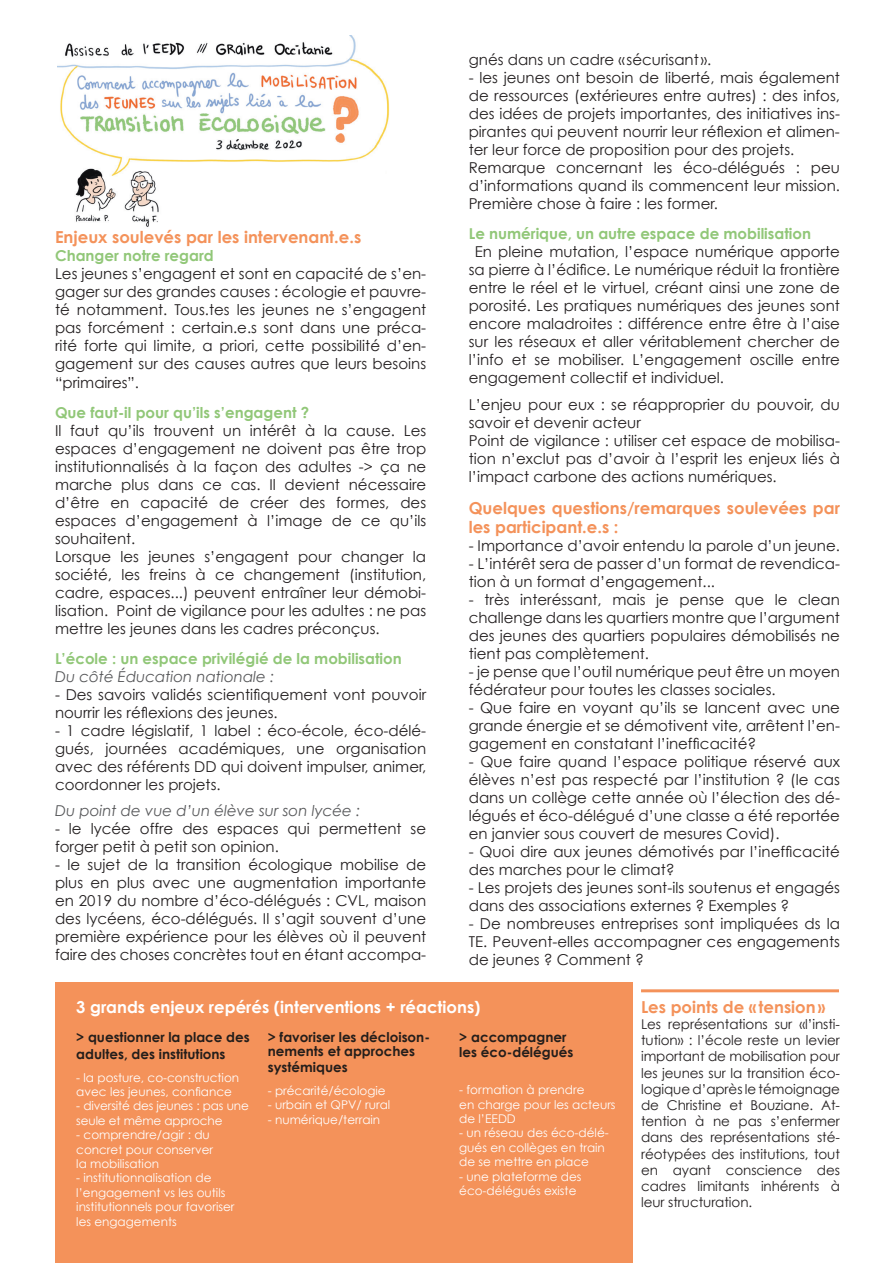
<style>
.page{position:relative;width:893px;height:1263px;background:#fff}
.page>*{position:absolute;margin:0;border:0;box-sizing:border-box;transform-origin:0 0}
.t1{font:700 16.5px/19.8px "Century Gothic";color:#f4925a}
.t2{font:700 16.5px "Century Gothic";color:#fff}
.t3{font:15px/18px "Century Gothic";color:#231f20}
.t4{font:700 15px "Century Gothic";color:#91c778}
.t5{font:italic 15px "Century Gothic";color:#57585a}
.t6{font:13.5px/16.2px "Century Gothic";letter-spacing:-.005em;color:#231f20;text-align:justify}
.t7{font:700 13.5px/16.2px "Century Gothic";color:#241e1b}
.t8{font:12px/14.4px "Century Gothic";color:#fff}
</style>
<div class="page">
<img style="left:58px;top:35px;width:332px;height:192px">
<div style="left:55px;top:982px;width:577px;height:281px;background:#f4925a"></div>
<hr style="left:641px;top:989px;width:198px;height:3px;background:#f4925a">
<p class="t3" style="left:469px;top:51px;width:244px">gnés dans un cadre « sécurisant ».</p>
<p class="t3" style="left:469px;top:69px;width:373px">- les jeunes ont besoin de liberté, mais également de ressources (extérieures entre autres) : des infos, des idées de projets importantes, des initiatives ins&shy;pirantes qui peuvent nourrir leur réflexion et alimen&shy;ter leur force de proposition pour des projets.<br>Remarque concernant les éco-délégués : peu d’informations quand ils commencent leur mission.<br>Première chose à faire : les former.</p>
<p class="t4" style="left:469px;top:224px;width:344px">Le numérique, un autre espace de mobilisation</p>
<p class="t3" style="left:469px;top:243px;width:373px;text-align:justify;text-indent:6px">En pleine mutation, l’espace numérique apporte sa pierre à l’édifice. Le numérique réduit la frontière entre le réel et le virtuel, créant ainsi une zone de porosité. Les pratiques numériques des jeunes sont encore maladroites : différence entre être à l’aise sur les réseaux et aller véritablement chercher de l’info et se mobiliser. L’engagement oscille entre engagement collectif et individuel.</p>
<p class="t3" style="left:469px;top:395px;width:373px">L’enjeu pour eux : se réapproprier du pouvoir, du savoir et devenir acteur<br>Point de vigilance : utiliser cet espace de mobilisa&shy;tion n’exclut pas d’avoir à l’esprit les enjeux liés à l’impact carbone des actions numériques.</p>
<p class="t1" style="left:469px;top:497px;width:373px">Quelques questions/remarques soulevées par les participant.e.s :</p>
<p class="t3" style="left:469px;top:537px;width:373px">- Importance d’avoir entendu la parole d’un jeune.</p>
<p class="t3" style="left:469px;top:555px;width:373px">- L’intérêt sera de passer d’un format de revendica&shy;tion à un format d’engagement...</p>
<p class="t3" style="left:469px;top:591px;width:373px;text-align:justify">- très interéssant, mais je pense que le clean challenge dans les quartiers montre que l’argument des jeunes des quartiers populaires démobilisés ne tient pas complètement.</p>
<p class="t3" style="left:469px;top:663px;width:373px">- je pense que l’outil numérique peut être un moyen fédérateur pour toutes les classes sociales.</p>
<p class="t3" style="left:469px;top:699px;width:373px;text-align:justify">- Que faire en voyant qu’ils se lancent avec une grande énergie et se démotivent vite, arrêtent l’en&shy;gagement en constatant l’inefficacité?</p>
<p class="t3" style="left:469px;top:753px;width:373px;text-align:justify">- Que faire quand l’espace politique réservé aux élèves n’est pas respecté par l’institution ? (le cas dans un collège cette année où l’élection des dé&shy;légués et éco-délégué d’une classe a été reportée en janvier sous couvert de mesures Covid).</p>
<p class="t3" style="left:469px;top:843px;width:373px">- Quoi dire aux jeunes démotivés par l’inefficacité des marches pour le climat?</p>
<p class="t3" style="left:469px;top:879px;width:373px">- Les projets des jeunes sont-ils soutenus et engagés dans des associations externes ? Exemples ?</p>
<p class="t3" style="left:469px;top:915px;width:373px;text-align:justify">- De nombreuses entreprises sont impliquées ds la TE. Peuvent-elles accompagner ces engagements de jeunes ? Comment ?</p>
<p class="t2" style="left:76px;top:997px;width:406px">3 grands enjeux repérés (interventions + réactions)</p>
<p class="t1" style="left:641px;top:996px;width:186px">Les points de « tension»</p>
<p class="t6" style="left:641px;top:1016px;width:200px">Les représentations sur «l’insti&shy;tution» : l’école reste un levier important de mobilisation pour les jeunes sur la transition éco&shy;logique d’après le témoignage de Christine et Bouziane. At&shy;tention à ne pas s’enfermer dans des représentations sté&shy;réotypées des institutions, tout en ayant conscience des cadres limitants inhérents à leur structuration.</p>
<p class="t1" style="left:55px;top:227px;width:308px">Enjeux soulevés par les intervenant.e.s</p>
<p class="t4" style="left:55px;top:247px;width:160px">Changer notre regard</p>
<p class="t3" style="left:55px;top:265px;width:373px;text-align:justify">Les jeunes s’engagent et sont en capacité de s’en&shy;gager sur des grandes causes : écologie et pauvre&shy;té notamment. Tous.tes les jeunes ne s’engagent pas forcément : certain.e.s sont dans une préca&shy;rité forte qui limite, a priori, cette possibilité d’en&shy;gagement sur des causes autres que leurs besoins “primaires”.</p>
<p class="t4" style="left:55px;top:403px;width:256px">Que faut-il pour qu’ils s’engagent ?</p>
<p class="t3" style="left:55px;top:421px;width:373px">Il faut qu’ils trouvent un intérêt à la cause. Les espaces d’engagement ne doivent pas être trop institutionnalisés à la façon des adultes -&gt; ça ne marche plus dans ce cas. Il devient nécessaire d’être en capacité de créer des formes, des espaces d’engagement à l’image de ce qu’ils souhaitent.<br>Lorsque les jeunes s’engagent pour changer la société, les freins à ce changement (institution, cadre, espaces...) peuvent entraîner leur démobi&shy;lisation. Point de vigilance pour les adultes : ne pas mettre les jeunes dans les cadres préconçus.</p>
<p class="t4" style="left:55px;top:649px;width:348px">L’école : un espace privilégié de la mobilisation</p>
<p class="t5" style="left:55px;top:667px;width:221px">Du côté Éducation nationale :</p>
<p class="t3" style="left:55px;top:685px;width:373px">- Des savoirs validés scientifiquement vont pouvoir nourrir les réflexions des jeunes.</p>
<p class="t3" style="left:55px;top:721px;width:373px;text-align:justify">- 1 cadre législatif, 1 label : éco-école, éco-délé&shy;gués, journées académiques, une organisation avec des référents DD qui doivent impulser, animer, coordonner les projets.</p>
<p class="t5" style="left:55px;top:801px;width:307px">Du point de vue d’un élève sur son lycée :</p>
<p class="t3" style="left:55px;top:819px;width:373px">- le lycée offre des espaces qui permettent se forger petit à petit son opinion.</p>
<p class="t3" style="left:55px;top:855px;width:373px;text-align:justify">- le sujet de la transition écologique mobilise de plus en plus avec une augmentation importante en 2019 du nombre d’éco-délégués : CVL, maison des lycéens, éco-délégués. Il s’agit souvent d’une première expérience pour les élèves où il peuvent faire des choses concrètes tout en étant accompa-</p>
<p class="t7" style="left:268px;top:1030px;width:164px;line-height:13.5px">&gt; favoriser les décloison&shy;nements et approches</p>
<p class="t7" style="left:268px;top:1059px;width:81px">systémiques</p>
<p class="t8" style="left:268px;top:1083px;width:119px">- précarité/écologie</p>
<p class="t8" style="left:268px;top:1098px;width:124px">- urbain et QPV/ rural</p>
<p class="t8" style="left:268px;top:1112px;width:114px">- numérique/terrain</p>
<p class="t7" style="left:76px;top:1029px;width:175px">&gt; questionner la place des adultes, des institutions</p>
<p class="t8" style="left:76px;top:1070px;width:164px">- la posture, co-construction avec les jeunes, confiance</p>
<p class="t8" style="left:76px;top:1098px;width:174px">- diversité des jeunes : pas une seule et même approche</p>
<p class="t8" style="left:76px;top:1127px;width:138px">- comprendre/agir : du concret pour conserver la mobilisation</p>
<p class="t8" style="left:76px;top:1170px;width:160px">- institutionnalisation de l’engagement vs les outils institutionnels pour favoriser les engagements</p>
<p class="t7" style="left:459px;top:1030px;width:116px;line-height:14.4px">&gt; accompagner les éco-délégués</p>
<p class="t8" style="left:459px;top:1082px;width:158px">- formation à prendre<br>en charge pour les acteurs de l’EEDD</p>
<p class="t8" style="left:459px;top:1125px;width:151px">- un réseau des éco-délé&shy;gués en collèges en train de se mettre en place</p>
<p class="t8" style="left:459px;top:1169px;width:124px">- une plateforme des éco-délégués existe</p>
</div>
